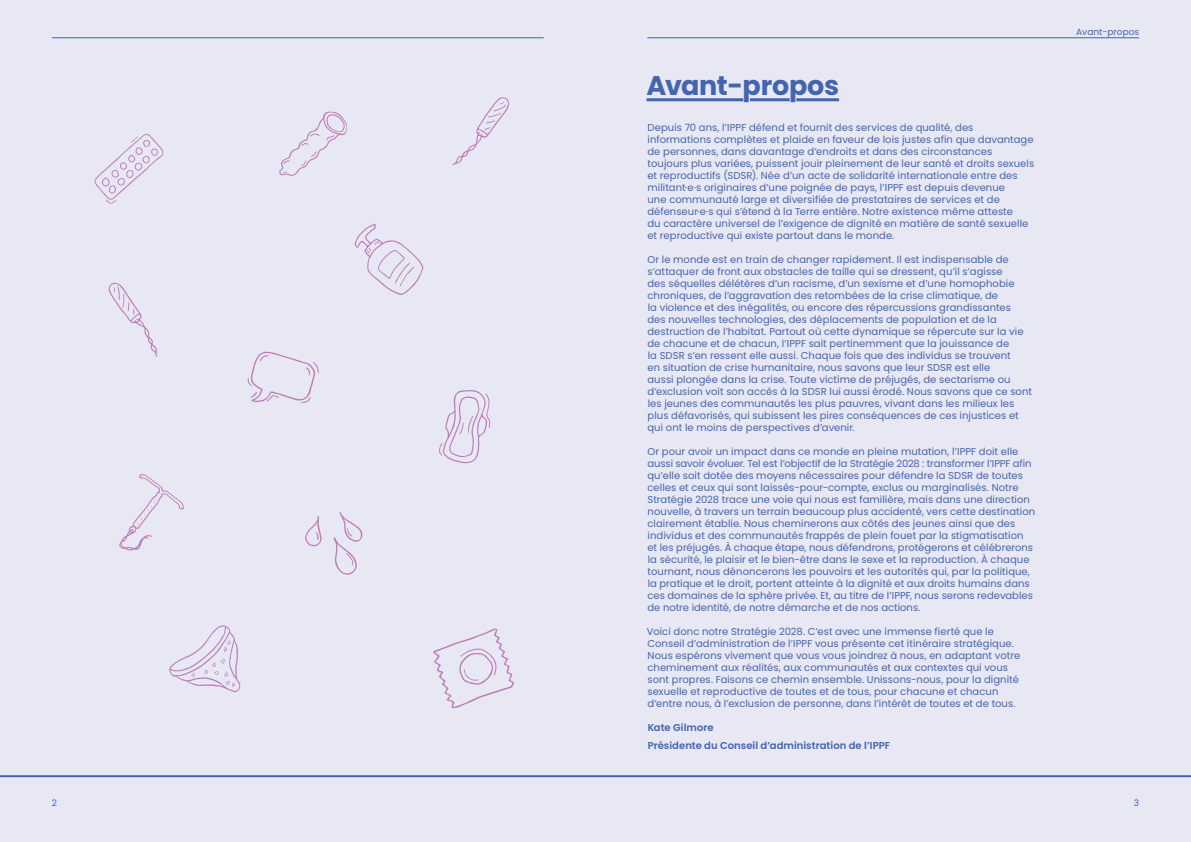
<style>
.page{position:relative;width:1191px;height:842px;background:#e7e8f4}
.page>*{position:absolute;margin:0;border:0;box-sizing:border-box;transform-origin:0 0}
.t1{font:700 27px "Poppins";letter-spacing:-.01em;color:#4364af}
.t2{font:10px/12px "Poppins";letter-spacing:.005em;color:#4364af}
.t3{font:600 10px/18px "Poppins";letter-spacing:.005em;color:#4364af}
.t4{font:9px "Poppins";color:#4364af}
.s1{color:#e7e8f4}
</style>
<div class="page">
<svg style="left:433px;top:628px;width:81px;height:80px"></svg>
<svg style="left:439px;top:390px;width:52px;height:73px"></svg>
<svg style="left:452px;top:97px;width:57px;height:68px"></svg>
<svg style="left:247px;top:352px;width:72px;height:51px"></svg>
<svg style="left:94px;top:134px;width:69px;height:70px"></svg>
<svg style="left:279px;top:112px;width:68px;height:64px"></svg>
<svg style="left:108px;top:283px;width:49px;height:74px"></svg>
<svg style="left:355px;top:223px;width:68px;height:72px"></svg>
<svg style="left:333px;top:512px;width:30px;height:63px"></svg>
<svg style="left:305px;top:516px;width:17px;height:31px"></svg>
<svg style="left:169px;top:625px;width:71px;height:67px"></svg>
<svg style="left:119px;top:474px;width:65px;height:77px"></svg>
<hr style="left:0;top:775px;width:1191px;height:2px;background:#4364af">
<hr style="left:52px;top:37px;width:492px;height:1px;background:#4364af">
<hr style="left:647px;top:37px;width:492px;height:1px;background:#4364af">
<hr style="left:646px;top:98px;width:193px;height:3px;background:#4364af">
<h1 class="t1" style="left:646px;top:70px;width:194px">Avant-<span class="s1">p</span>ro<span class="s1">p</span>os</h1>
<p class="t2" style="left:647px;top:121px;width:388px">Depuis 70 ans, l’IPPF défend et fournit des services de qualité, des informations complètes et plaide en faveur de lois justes afin que davantage de personnes, dans davantage d’endroits et dans des circonstances toujours plus variées, puissent jouir pleinement de leur santé et droits sexuels et reproductifs (SDSR). Née d’un acte de solidarité internationale entre des militant·e·s originaires d’une poignée de pays, l’IPPF est depuis devenue<br>une communauté large et diversifiée de prestataires de services et de défenseur·e·s qui s’étend à la Terre entière. Notre existence même atteste<br>du caractère universel de l’exigence de dignité en matière de santé sexuelle et reproductive qui existe partout dans le monde.</p>
<p class="t2" style="left:647px;top:253px;width:386px">Or le monde est en train de changer rapidement. Il est indispensable de s’attaquer de front aux obstacles de taille qui se dressent, qu’il s’agisse<br>des séquelles délétères d’un racisme, d’un sexisme et d’une homophobie chroniques, de l’aggravation des retombées de la crise climatique, de<br>la violence et des inégalités, ou encore des répercussions grandissantes<br>des nouvelles technologies, des déplacements de population et de la destruction de l’habitat. Partout où cette dynamique se répercute sur la vie de chacune et de chacun, l’IPPF sait pertinemment que la jouissance de<br>la SDSR s’en ressent elle aussi. Chaque fois que des individus se trouvent<br>en situation de crise humanitaire, nous savons que leur SDSR est elle<br>aussi plongée dans la crise. Toute victime de préjugés, de sectarisme ou d’exclusion voit son accès à la SDSR lui aussi érodé. Nous savons que ce sont les jeunes des communautés les plus pauvres, vivant dans les milieux les plus défavorisés, qui subissent les pires conséquences de ces injustices et qui ont le moins de perspectives d’avenir.</p>
<p class="t2" style="left:647px;top:445px;width:389px">Or pour avoir un impact dans ce monde en pleine mutation, l’IPPF doit elle aussi savoir évoluer. Tel est l’objectif de la Stratégie 2028 : transformer l’IPPF afin qu’elle soit dotée des moyens nécessaires pour défendre la SDSR de toutes celles et ceux qui sont laissés‑pour‑compte, exclus ou marginalisés. Notre Stratégie 2028 trace une voie qui nous est familière, mais dans une direction nouvelle, à travers un terrain beaucoup plus accidenté, vers cette destination clairement établie. Nous cheminerons aux côtés des jeunes ainsi que des individus et des communautés frappés de plein fouet par la stigmatisation et les préjugés. À chaque étape, nous défendrons, protégerons et célébrerons la sécurité, le plaisir et le bien‑être dans le sexe et la reproduction. À chaque tournant, nous dénoncerons les pouvoirs et les autorités qui, par la politique, la pratique et le droit, portent atteinte à la dignité et aux droits humains dans ces domaines de la sphère privée. Et, au titre de l’IPPF, nous serons redevables de notre identité, de notre démarche et de nos actions.</p>
<p class="t2" style="left:647px;top:625px;width:375px">Voici donc notre Stratégie 2028. C’est avec une immense fierté que le Conseil d’administration de l’IPPF vous présente cet itinéraire stratégique.<br>Nous espérons vivement que vous vous joindrez à nous, en adaptant votre cheminement aux réalités, aux communautés et aux contextes qui vous sont propres. Faisons ce chemin ensemble. Unissons‑nous, pour la dignité sexuelle et reproductive de toutes et de tous, pour chacune et chacun d’entre nous, à l’exclusion de personne, dans l’intérêt de toutes et de tous.</p>
<p class="t3" style="left:647px;top:718px;width:244px">Kate Gilmore<br>Présidente du Conseil d’administration de l’IPPF</p>
<p class="t4" style="left:1076px;top:26px;width:64px">Avant-propos</p>
<p class="t4" style="left:52px;top:797px;width:7px">2</p>
<p class="t4" style="left:1133px;top:797px;width:7px">3</p>
</div>
